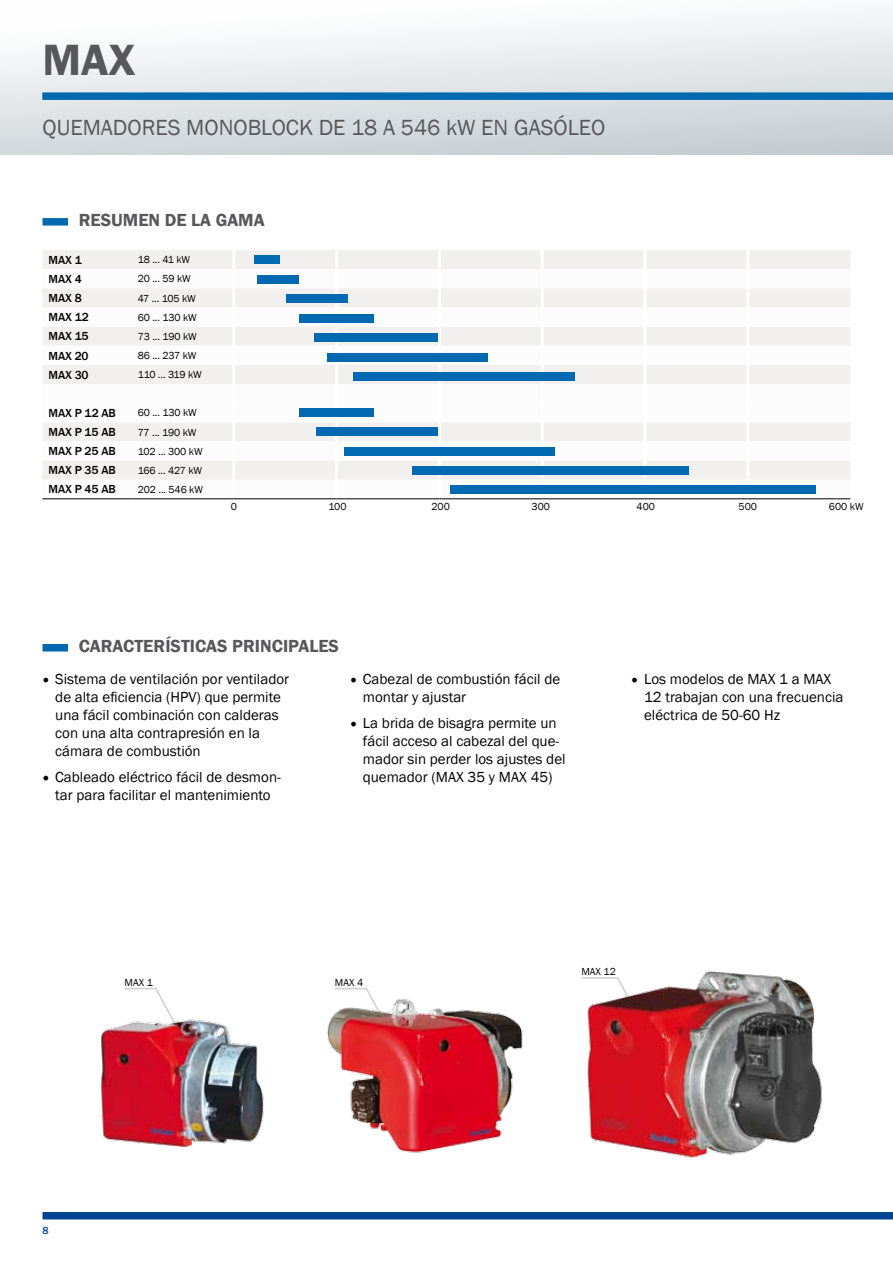
<style>
.page{position:relative;width:893px;height:1263px;background:#fff}
.page>*{position:absolute;margin:0;border:0;box-sizing:border-box;transform-origin:0 0}
.t1{font:600 45px "Franklin Gothic";color:#58585a}
.t2{font:22.5px "Franklin Gothic";color:#58585a}
.t3{font:600 18px "Franklin Gothic";color:#58585a}
.t4{font:15px/18px "Franklin Gothic";color:#000}
.t5{font:500 12px "Franklin Gothic";letter-spacing:-.01em;color:#000}
.t6{font:10.5px "Franklin Gothic";letter-spacing:-.01em;color:#000}
.t7{font:500 10.5px "Franklin Gothic";color:#004494}
.s1{font-family:"Minion Pro";font-size:18px}
</style>
<div class="page">
<div style="left:0;top:0;width:893px;height:155px;background:linear-gradient(to bottom,#fff,#cbd2d6)"></div>
<div style="left:42px;top:92px;width:851px;height:8px;background:#0069b2"></div>
<div style="left:43px;top:1212px;width:850px;height:7px;background:#004494"></div>
<div style="left:43px;top:250px;width:807px;height:19px;background:#f1f0ef"></div>
<svg style="left:43px;top:275px;width:807px;height:204px"></svg>
<hr style="left:232px;top:250px;width:3px;height:19px;background:#fff">
<hr style="left:335px;top:250px;width:3px;height:19px;background:#fff">
<hr style="left:438px;top:250px;width:3px;height:19px;background:#fff">
<hr style="left:541px;top:250px;width:3px;height:19px;background:#fff">
<hr style="left:643px;top:250px;width:3px;height:19px;background:#fff">
<hr style="left:746px;top:250px;width:3px;height:19px;background:#fff">
<hr style="left:232px;top:269px;width:3px;height:19px;background:#fff">
<hr style="left:335px;top:269px;width:3px;height:19px;background:#fff">
<hr style="left:438px;top:269px;width:3px;height:19px;background:#fff">
<hr style="left:541px;top:269px;width:3px;height:19px;background:#fff">
<hr style="left:643px;top:269px;width:3px;height:19px;background:#fff">
<hr style="left:746px;top:269px;width:3px;height:19px;background:#fff">
<hr style="left:232px;top:288px;width:3px;height:19px;background:#fff">
<hr style="left:335px;top:288px;width:3px;height:19px;background:#fff">
<hr style="left:438px;top:288px;width:3px;height:19px;background:#fff">
<hr style="left:541px;top:288px;width:3px;height:19px;background:#fff">
<hr style="left:643px;top:288px;width:3px;height:19px;background:#fff">
<hr style="left:746px;top:288px;width:3px;height:19px;background:#fff">
<hr style="left:232px;top:307px;width:3px;height:20px;background:#fff">
<hr style="left:335px;top:307px;width:3px;height:20px;background:#fff">
<hr style="left:438px;top:307px;width:3px;height:20px;background:#fff">
<hr style="left:541px;top:307px;width:3px;height:20px;background:#fff">
<hr style="left:643px;top:307px;width:3px;height:20px;background:#fff">
<hr style="left:746px;top:307px;width:3px;height:20px;background:#fff">
<hr style="left:232px;top:327px;width:3px;height:19px;background:#fff">
<hr style="left:335px;top:327px;width:3px;height:19px;background:#fff">
<hr style="left:438px;top:327px;width:3px;height:19px;background:#fff">
<hr style="left:541px;top:327px;width:3px;height:19px;background:#fff">
<hr style="left:643px;top:327px;width:3px;height:19px;background:#fff">
<hr style="left:746px;top:327px;width:3px;height:19px;background:#fff">
<hr style="left:232px;top:346px;width:3px;height:19px;background:#fff">
<hr style="left:335px;top:346px;width:3px;height:19px;background:#fff">
<hr style="left:438px;top:346px;width:3px;height:19px;background:#fff">
<hr style="left:541px;top:346px;width:3px;height:19px;background:#fff">
<hr style="left:643px;top:346px;width:3px;height:19px;background:#fff">
<hr style="left:746px;top:346px;width:3px;height:19px;background:#fff">
<hr style="left:232px;top:365px;width:3px;height:19px;background:#fff">
<hr style="left:335px;top:365px;width:3px;height:19px;background:#fff">
<hr style="left:438px;top:365px;width:3px;height:19px;background:#fff">
<hr style="left:541px;top:365px;width:3px;height:19px;background:#fff">
<hr style="left:643px;top:365px;width:3px;height:19px;background:#fff">
<hr style="left:746px;top:365px;width:3px;height:19px;background:#fff">
<hr style="left:232px;top:384px;width:3px;height:19px;background:#fff">
<hr style="left:335px;top:384px;width:3px;height:19px;background:#fff">
<hr style="left:438px;top:384px;width:3px;height:19px;background:#fff">
<hr style="left:541px;top:384px;width:3px;height:19px;background:#fff">
<hr style="left:643px;top:384px;width:3px;height:19px;background:#fff">
<hr style="left:746px;top:384px;width:3px;height:19px;background:#fff">
<hr style="left:232px;top:403px;width:3px;height:19px;background:#fff">
<hr style="left:335px;top:403px;width:3px;height:19px;background:#fff">
<hr style="left:438px;top:403px;width:3px;height:19px;background:#fff">
<hr style="left:541px;top:403px;width:3px;height:19px;background:#fff">
<hr style="left:643px;top:403px;width:3px;height:19px;background:#fff">
<hr style="left:746px;top:403px;width:3px;height:19px;background:#fff">
<hr style="left:232px;top:422px;width:3px;height:19px;background:#fff">
<hr style="left:335px;top:422px;width:3px;height:19px;background:#fff">
<hr style="left:438px;top:422px;width:3px;height:19px;background:#fff">
<hr style="left:541px;top:422px;width:3px;height:19px;background:#fff">
<hr style="left:643px;top:422px;width:3px;height:19px;background:#fff">
<hr style="left:746px;top:422px;width:3px;height:19px;background:#fff">
<hr style="left:232px;top:441px;width:3px;height:19px;background:#fff">
<hr style="left:335px;top:441px;width:3px;height:19px;background:#fff">
<hr style="left:438px;top:441px;width:3px;height:19px;background:#fff">
<hr style="left:541px;top:441px;width:3px;height:19px;background:#fff">
<hr style="left:643px;top:441px;width:3px;height:19px;background:#fff">
<hr style="left:746px;top:441px;width:3px;height:19px;background:#fff">
<hr style="left:232px;top:460px;width:3px;height:20px;background:#fff">
<hr style="left:335px;top:460px;width:3px;height:20px;background:#fff">
<hr style="left:438px;top:460px;width:3px;height:20px;background:#fff">
<hr style="left:541px;top:460px;width:3px;height:20px;background:#fff">
<hr style="left:643px;top:460px;width:3px;height:20px;background:#fff">
<hr style="left:746px;top:460px;width:3px;height:20px;background:#fff">
<hr style="left:43px;top:498px;width:89px;height:1px;background:#000">
<hr style="left:132px;top:498px;width:102px;height:1px;background:#000">
<hr style="left:234px;top:498px;width:103px;height:1px;background:#000">
<hr style="left:337px;top:498px;width:102px;height:1px;background:#000">
<hr style="left:439px;top:498px;width:103px;height:1px;background:#000">
<hr style="left:542px;top:498px;width:103px;height:1px;background:#000">
<hr style="left:645px;top:498px;width:103px;height:1px;background:#000">
<hr style="left:748px;top:498px;width:102px;height:1px;background:#000">
<div style="left:254px;top:255px;width:25px;height:9px;background:#0069b2"></div>
<div style="left:287px;top:294px;width:61px;height:9px;background:#0069b2"></div>
<div style="left:300px;top:408px;width:74px;height:9px;background:#0069b2"></div>
<div style="left:300px;top:314px;width:74px;height:8px;background:#0069b2"></div>
<div style="left:317px;top:428px;width:121px;height:8px;background:#0069b2"></div>
<div style="left:314px;top:333px;width:124px;height:9px;background:#0069b2"></div>
<div style="left:345px;top:447px;width:210px;height:8px;background:#0069b2"></div>
<div style="left:327px;top:353px;width:160px;height:8px;background:#0069b2"></div>
<div style="left:412px;top:466px;width:276px;height:9px;background:#0069b2"></div>
<div style="left:353px;top:372px;width:221px;height:9px;background:#0069b2"></div>
<div style="left:450px;top:485px;width:366px;height:9px;background:#0069b2"></div>
<div style="left:257px;top:275px;width:41px;height:8px;background:#0069b2"></div>
<svg style="left:124px;top:988px;width:39px;height:13px"></svg>
<svg style="left:335px;top:988px;width:34px;height:4px"></svg>
<img style="left:101px;top:1001px;width:163px;height:146px">
<img style="left:326px;top:992px;width:197px;height:161px">
<img style="left:581px;top:971px;width:241px;height:187px">
<div style="left:43px;top:218px;width:25px;height:8px;background:#0069b2"></div>
<div style="left:43px;top:644px;width:25px;height:7px;background:#0069b2"></div>
<h1 class="t1" style="left:43px;top:33px;width:95px">MAX</h1>
<h2 class="t2" style="left:43px;top:113px;width:564px">QUEMADORES MONOBLOCK DE 18 A 546 kW EN GASÓLEO</h2>
<p class="t3" style="left:79px;top:208px;width:188px">RESUMEN DE LA GAMA</p>
<p class="t5" style="left:49px;top:252px;width:35px">MAX 1</p>
<p class="t6" style="left:138px;top:253px;width:54px">18 ... 41 kW</p>
<p class="t5" style="left:49px;top:271px;width:35px">MAX 4</p>
<p class="t6" style="left:138px;top:272px;width:55px">20 ... 59 kW</p>
<p class="t5" style="left:49px;top:291px;width:35px">MAX 8</p>
<p class="t6" style="left:138px;top:292px;width:60px">47 ... 105 kW</p>
<p class="t5" style="left:49px;top:310px;width:42px">MAX 12</p>
<p class="t6" style="left:138px;top:311px;width:61px">60 ... 130 kW</p>
<p class="t5" style="left:49px;top:329px;width:42px">MAX 15</p>
<p class="t6" style="left:138px;top:330px;width:60px">73 ... 190 kW</p>
<p class="t5" style="left:49px;top:348px;width:42px">MAX 20</p>
<p class="t6" style="left:138px;top:349px;width:60px">86 ... 237 kW</p>
<p class="t5" style="left:49px;top:367px;width:42px">MAX 30</p>
<p class="t6" style="left:138px;top:368px;width:65px">110 ... 319 kW</p>
<p class="t5" style="left:49px;top:405px;width:69px">MAX P 12 AB</p>
<p class="t6" style="left:138px;top:406px;width:61px">60 ... 130 kW</p>
<p class="t5" style="left:49px;top:425px;width:69px">MAX P 15 AB</p>
<p class="t6" style="left:138px;top:425px;width:60px">77 ... 190 kW</p>
<p class="t5" style="left:49px;top:444px;width:69px">MAX P 25 AB</p>
<p class="t6" style="left:138px;top:445px;width:66px">102 ... 300 kW</p>
<p class="t5" style="left:49px;top:463px;width:69px">MAX P 35 AB</p>
<p class="t6" style="left:138px;top:464px;width:66px">166 ... 427 kW</p>
<p class="t5" style="left:49px;top:482px;width:69px">MAX P 45 AB</p>
<p class="t6" style="left:138px;top:483px;width:67px">202 ... 546 kW</p>
<p class="t6" style="left:231px;top:500px;width:8px">0</p>
<p class="t6" style="left:328px;top:500px;width:20px">100</p>
<p class="t6" style="left:431px;top:500px;width:20px">200</p>
<p class="t6" style="left:532px;top:500px;width:20px">300</p>
<p class="t6" style="left:637px;top:500px;width:20px">400</p>
<p class="t6" style="left:739px;top:500px;width:20px">500</p>
<p class="t6" style="left:829px;top:500px;width:36px">600 kW</p>
<p class="t3" style="left:79px;top:634px;width:262px">CARACTERÍSTICAS PRINCIPALES</p>
<p class="t4" style="left:55px;top:670px;width:235px;text-indent:-13px"><span class="s1">•</span> Sistema de ventilación por ventilador de alta eficiencia (HPV) que permite una fácil combinación con calderas con una alta contrapresión en la cámara de combustión</p>
<p class="t4" style="left:43px;top:768px;width:240px;text-align:center"><span class="s1">•</span> Cableado eléctrico fácil de desmon&shy;tar para facilitar el mantenimiento</p>
<p class="t4" style="left:363px;top:670px;width:199px;text-indent:-13px"><span class="s1">•</span> Cabezal de combustión fácil de montar y ajustar</p>
<p class="t4" style="left:363px;top:714px;width:204px;text-indent:-13px"><span class="s1">•</span> La brida de bisagra permite un fácil acceso al cabezal del que&shy;mador sin perder los ajustes del quemador (MAX 35 y MAX 45)</p>
<p class="t4" style="left:644px;top:670px;width:201px;text-indent:-13px"><span class="s1">•</span> Los modelos de MAX 1 a MAX<br>12 trabajan con una frecuencia eléctrica de 50-60 Hz</p>
<p class="t6" style="left:125px;top:976px;width:30px">MAX 1</p>
<p class="t6" style="left:335px;top:976px;width:30px">MAX 4</p>
<p class="t6" style="left:581px;top:965px;width:36px">MAX 12</p>
<p class="t7" style="left:43px;top:1224px;width:8px">8</p>
</div>
